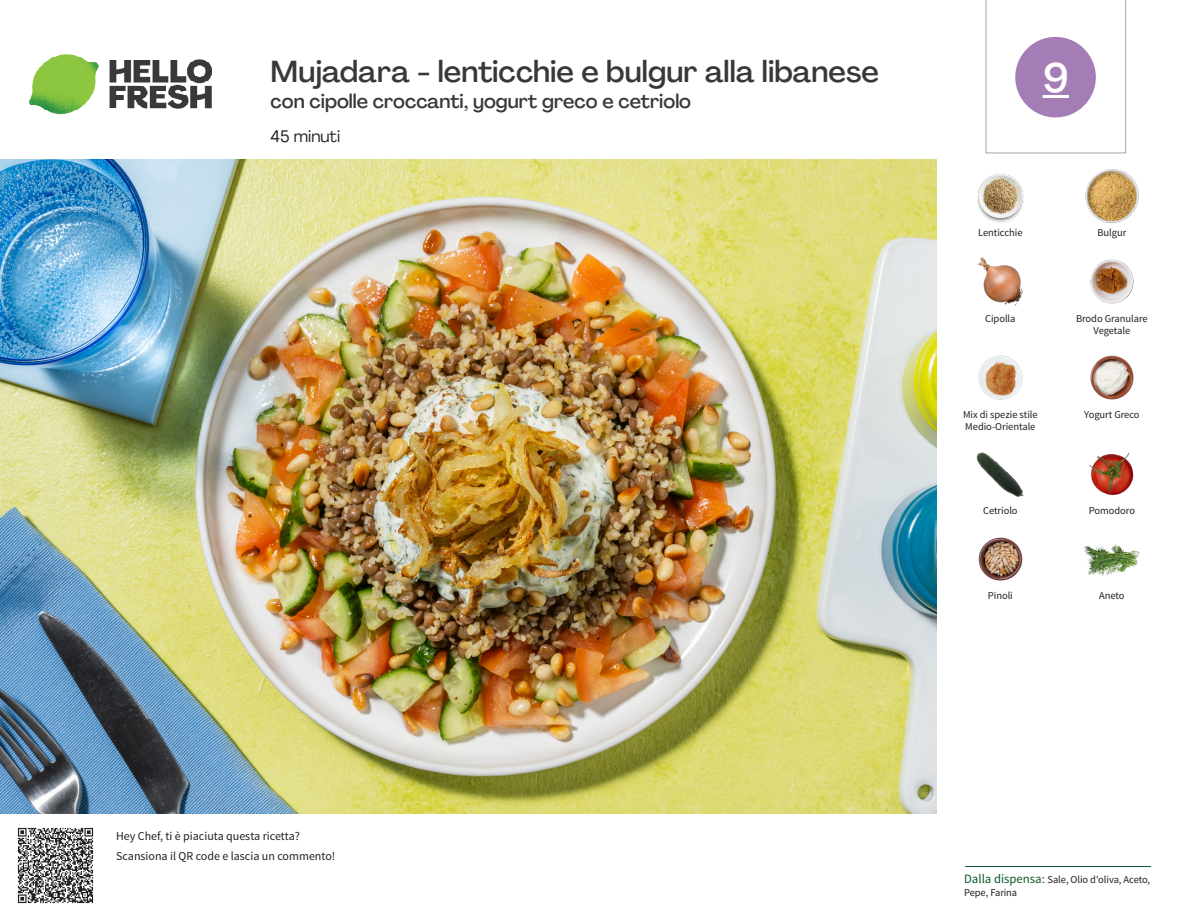
<style>
.page{position:relative;width:1188px;height:918px;background:#fff}
.page>*{position:absolute;margin:0;border:0;box-sizing:border-box;transform-origin:0 0}
._24_Recipe_Nr_Bag{font:500 40.5px "Agrandir";color:#fff}
._15_Titel_UK{font:500 30px "Agrandir";color:#383839}
._15_Titel_UK-2{font:500 19.5px "Agrandir";color:#383839}
._02_Box_Type{font:16.5px "Agrandir";color:#231f20}
._06_Before_Start{font:12px "Source Sans Pro";color:#231f20}
._18_FRONT_ingredients_UK{font:10.5px/12px "Source Sans Pro";letter-spacing:-.005em;color:#231f20;text-align:center}
.t1{font:10.5px/13.5px "Source Sans Variable";letter-spacing:-.005em;color:#231f20}
.s1{font-family:"Source Sans Pro";font-size:12.75px;color:#0e572c}
</style>
<div class="page">
<img style="left:30px;top:54px;width:181px;height:61px">
<hr style="left:965px;top:866px;width:186px;height:1px;background:#0e572c">
<img style="left:0;top:159px;width:936px;height:655px">
<img style="left:1085px;top:169px;width:54px;height:54px">
<img style="left:977px;top:173px;width:47px;height:50px">
<img style="left:1090px;top:259px;width:44px;height:45px">
<img style="left:977px;top:257px;width:46px;height:49px">
<img style="left:1090px;top:355px;width:44px;height:45px">
<img style="left:978px;top:355px;width:45px;height:45px">
<img style="left:1089px;top:453px;width:45px;height:43px">
<img style="left:976px;top:452px;width:48px;height:45px">
<img style="left:1083px;top:544px;width:57px;height:32px">
<img style="left:978px;top:537px;width:45px;height:44px">
<img style="left:17px;top:827px;width:77px;height:77px">
<svg style="left:985px;top:0;width:141px;height:154px"></svg>
<p class="_15_Titel_UK" style="left:271px;top:53px;width:610px">Mujadara - lenticchie e bulgur alla libanese</p>
<p class="_15_Titel_UK-2" style="left:271px;top:89px;width:422px">con cipolle croccanti, yogurt greco e cetriolo</p>
<p class="_02_Box_Type" style="left:271px;top:126px;width:71px">45 minuti</p>
<p class="_24_Recipe_Nr_Bag" style="left:1043px;top:53px;width:28px">9</p>
<p class="_18_FRONT_ingredients_UK" style="left:978px;top:227px;width:46px">Lenticchie</p>
<p class="_18_FRONT_ingredients_UK" style="left:985px;top:312px;width:32px">Cipolla</p>
<p class="_18_FRONT_ingredients_UK" style="left:1097px;top:227px;width:30px">Bulgur</p>
<p class="_18_FRONT_ingredients_UK" style="left:1076px;top:312px;width:73px">Brodo Granulare<br>Vegetale</p>
<p class="_18_FRONT_ingredients_UK" style="left:963px;top:408px;width:76px">Mix di spezie stile</p>
<p class="_18_FRONT_ingredients_UK" style="left:1084px;top:408px;width:57px">Yogurt Greco</p>
<p class="_18_FRONT_ingredients_UK" style="left:965px;top:420px;width:72px">Medio-Orientale</p>
<p class="_18_FRONT_ingredients_UK" style="left:983px;top:504px;width:36px">Cetriolo</p>
<p class="_18_FRONT_ingredients_UK" style="left:1089px;top:504px;width:48px">Pomodoro</p>
<p class="_18_FRONT_ingredients_UK" style="left:988px;top:590px;width:27px">Pinoli</p>
<p class="_18_FRONT_ingredients_UK" style="left:1099px;top:590px;width:27px">Aneto</p>
<p class="_06_Before_Start" style="left:116px;top:829px;width:185px">Hey Chef, ti è piaciuta questa ricetta?</p>
<p class="_06_Before_Start" style="left:116px;top:848px;width:221px">Scansiona il QR code e lascia un commento!</p>
<p class="t1" style="left:964px;top:873px;width:187px"><span class="s1">Dalla dispensa:</span> Sale, Olio d'oliva, Aceto,<br>Pepe, Farina</p>
</div>
